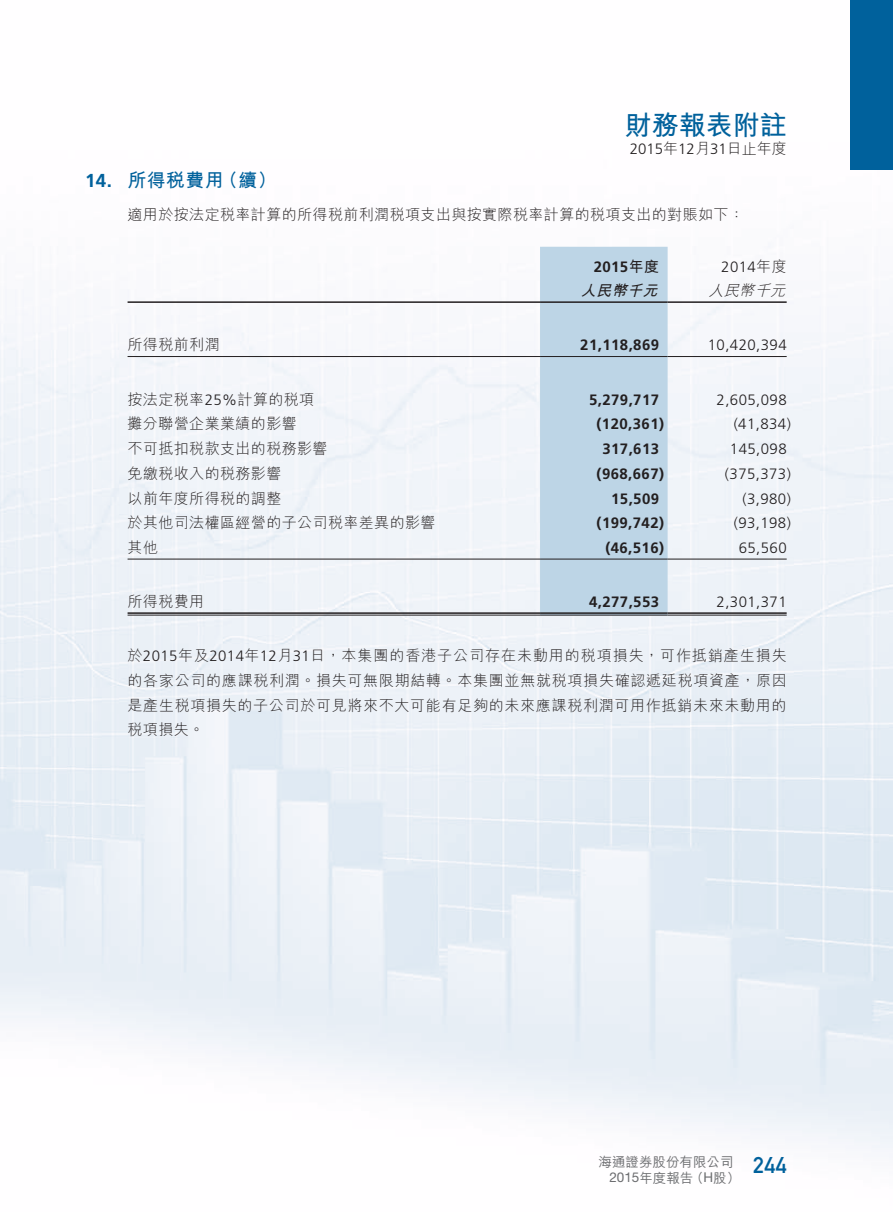
<style>
.page{position:relative;width:893px;height:1212px;background:#fff}
.page>*{position:absolute;margin:0;border:0;box-sizing:border-box;transform-origin:0 0}
.t1{font:700 27px "M Hei HK";color:#00619c}
.t2{font:22.5px "DIN Mittelschrift Std";color:#00619c}
.t3{font:700 18.75px "M Hei HK";letter-spacing:.03em;color:#00619c}
.t4{font:700 18.75px "Frutiger LT Std";color:#00619c}
.t5{font:300 15px/24.8px "M Hei HK";letter-spacing:.03em;color:#231f20;text-align:justify}
.t6{font:300 15px "Frutiger LT Std";letter-spacing:.03em;color:#231f20}
.t7{font:700 15px "Frutiger LT Std";letter-spacing:.03em;color:#231f20}
.t8{font:italic 300 15px "M Hei HK";color:#231f20}
.t9{font:italic 700 15px "M Hei HK";color:#231f20}
.t10{font:500 13.5px "M Hei HK";color:#6c6d70}
.t11{font:13.5px "Helvetica Neue LT Std";color:#6c6d70}
.s1{font-family:"M Hei HK"}
.s2{font-family:"Frutiger LT Std"}
.s3{font-family:"M Hei HK";font-weight:500}
.s4{font-family:"Helvetica Neue LT Std";font-weight:400}
</style>
<div class="page">
<img style="left:0;top:246px;width:893px;height:904px">
<div style="left:850px;top:0;width:43px;height:170px;background:#00619c"></div>
<div style="left:540px;top:247px;width:128px;height:368px;background:#bdd5e6"></div>
<hr style="left:128px;top:301px;width:412px;height:2px;background:#231f20">
<hr style="left:540px;top:301px;width:128px;height:2px;background:#231f20">
<hr style="left:668px;top:301px;width:119px;height:2px;background:#231f20">
<hr style="left:128px;top:356px;width:412px;height:1px;background:#231f20">
<hr style="left:540px;top:356px;width:128px;height:1px;background:#231f20">
<hr style="left:668px;top:356px;width:119px;height:1px;background:#231f20">
<hr style="left:128px;top:559px;width:412px;height:1px;background:#231f20">
<hr style="left:540px;top:559px;width:128px;height:1px;background:#231f20">
<hr style="left:668px;top:559px;width:119px;height:1px;background:#231f20">
<hr style="left:128px;top:612px;width:412px;height:2px;background:#231f20">
<hr style="left:128px;top:615px;width:412px;height:1px;background:#231f20">
<hr style="left:540px;top:612px;width:128px;height:2px;background:#231f20">
<hr style="left:540px;top:615px;width:128px;height:1px;background:#231f20">
<hr style="left:668px;top:612px;width:119px;height:2px;background:#231f20">
<hr style="left:668px;top:615px;width:119px;height:1px;background:#231f20">
<p class="t4" style="left:85px;top:169px;width:29px">14.</p>
<p class="t3" style="left:128px;top:166px;width:97px">所得稅費用</p>
<p class="t3" style="left:219px;top:166px;width:59px">（續(</p>
<h1 class="t1" style="left:625px;top:105px;width:164px">財務報表附註</h1>
<p class="t6" style="left:630px;top:141px;width:158px">2015<span class="s1">年</span>12<span class="s1">月</span>31<span class="s1">日止年度</span></p>
<p class="t5" style="left:128px;top:202px;width:618px">適用於按法定稅率計算的所得稅前利潤稅項支出與按實際稅率計算的稅項支出的對賬如下：</p>
<p class="t6" style="left:721px;top:258px;width:67px">2014<span class="s1">年度</span></p>
<p class="t7" style="left:594px;top:258px;width:67px">2015<span class="s1">年度</span></p>
<p class="t9" style="left:581px;top:280px;width:83px">人民幣千元</p>
<p class="t8" style="left:708px;top:280px;width:84px">人民幣千元</p>
<p class="t5" style="left:128px;top:332px;width:94px">所得稅前利潤</p>
<p class="t7" style="left:580px;top:336px;width:80px">21,118,869</p>
<p class="t6" style="left:708px;top:337px;width:80px">10,420,394</p>
<p class="t5" style="left:128px;top:386px;width:188px">按法定稅率<span class="s2">25%</span>計算的稅項</p>
<p class="t7" style="left:589px;top:390px;width:72px">5,279,717</p>
<p class="t6" style="left:717px;top:391px;width:72px">2,605,098</p>
<p class="t5" style="left:128px;top:411px;width:171px">攤分聯營企業業績的影響</p>
<p class="t7" style="left:597px;top:415px;width:69px">)120,361(</p>
<p class="t6" style="left:734px;top:416px;width:59px">)41,834(</p>
<p class="t5" style="left:128px;top:436px;width:202px">不可抵扣稅款支出的稅務影響</p>
<p class="t7" style="left:602px;top:440px;width:58px">317,613</p>
<p class="t6" style="left:730px;top:440px;width:58px">145,098</p>
<p class="t5" style="left:128px;top:460px;width:155px">免繳稅收入的稅務影響</p>
<p class="t7" style="left:597px;top:465px;width:69px">)968,667(</p>
<p class="t6" style="left:725px;top:465px;width:67px">)375,373(</p>
<p class="t5" style="left:128px;top:485px;width:155px">以前年度所得稅的調整</p>
<p class="t7" style="left:611px;top:489px;width:49px">15,509</p>
<p class="t6" style="left:742px;top:490px;width:50px">)3,980(</p>
<p class="t5" style="left:128px;top:510px;width:309px">於其他司法權區經營的子公司稅率差異的影響</p>
<p class="t7" style="left:597px;top:514px;width:69px">)199,742(</p>
<p class="t6" style="left:734px;top:515px;width:59px">)93,198(</p>
<p class="t5" style="left:128px;top:535px;width:32px">其他</p>
<p class="t7" style="left:605px;top:539px;width:60px">)46,516(</p>
<p class="t6" style="left:739px;top:539px;width:49px">65,560</p>
<p class="t5" style="left:128px;top:589px;width:78px">所得稅費用</p>
<p class="t5" style="left:128px;top:643px;width:661px">於<span class="s2">2015</span>年及<span class="s2">2014</span>年<span class="s2">12</span>月<span class="s2">31</span>日，本集團的香港子公司存在未動用的稅項損失，可作抵銷產生損失的各家公司的應課稅利潤。損失可無限期結轉。本集團並無就稅項損失確認遞延稅項資產，原因是產生稅項損失的子公司於可見將來不大可能有足夠的未來應課稅利潤可用作抵銷未來未動用的稅項損失。</p>
<p class="t7" style="left:589px;top:593px;width:72px">4,277,553</p>
<p class="t6" style="left:717px;top:593px;width:72px">2,301,371</p>
<p class="t10" style="left:598px;top:1152px;width:136px">海通證券股份有限公司</p>
<p class="t11" style="left:609px;top:1169px;width:86px">2015<span class="s3">年度報告</span></p>
<p class="t10" style="left:690px;top:1168px;width:52px">（<span class="s4">H</span>股(</p>
<h2 class="t2" style="left:753px;top:1152px;width:35px">244</h2>
</div>
